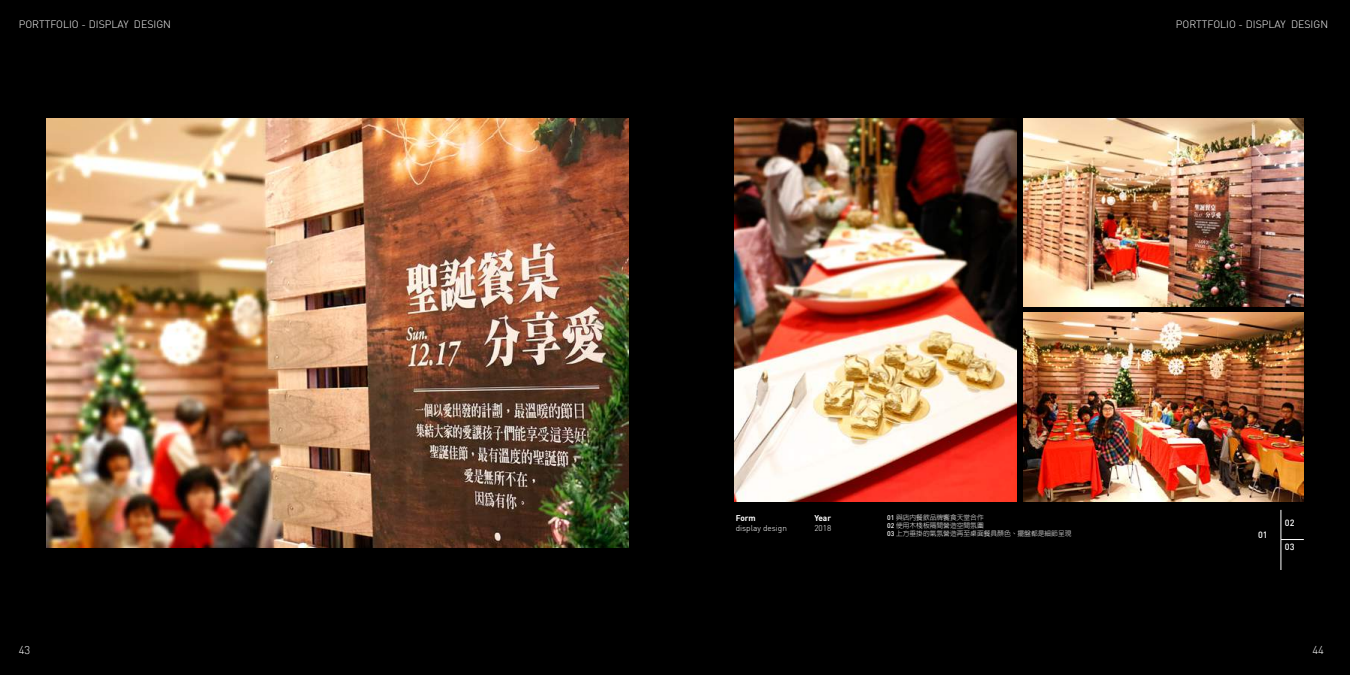
<style>
.page{position:relative;width:1350px;height:675px;background:#000}
.page>*{position:absolute;margin:0;border:0;box-sizing:border-box;transform-origin:0 0}
.t1{font:300 11.25px "DIN";color:#fff}
.t2{font:300 10.5px "DIN";color:#fff}
.t3{font:500 9px "DIN";color:#fff}
.t4{font:300 8.25px "DIN";color:#fff}
.t5{font:700 8.25px "DIN";color:#fff}
.t6{font:300 6.75px/8.1px "AR Hei B5";color:#fff}
.s1{font-family:"DIN";font-weight:500}
</style>
<div class="page">
<img style="left:1024px;top:118px;width:280px;height:188px">
<img style="left:46px;top:119px;width:583px;height:429px">
<img style="left:1024px;top:313px;width:280px;height:188px">
<img style="left:734px;top:118px;width:282px;height:383px">
<svg style="left:1282px;top:539px;width:22px;height:1px"></svg>
<hr style="left:1281px;top:510px;width:1px;height:60px;background:#fff">
<h2 class="t2" style="left:19px;top:18px;width:154px">PORTTFOLIO - DISPLAY DESIGN</h2>
<h2 class="t2" style="left:1176px;top:18px;width:154px">PORTTFOLIO - DISPLAY DESIGN</h2>
<p class="t5" style="left:736px;top:513px;width:22px">Form</p>
<p class="t4" style="left:736px;top:523px;width:53px">display design</p>
<p class="t5" style="left:814px;top:513px;width:18px">Year</p>
<p class="t4" style="left:814px;top:523px;width:18px">2018</p>
<p class="t6" style="left:887px;top:513px;width:186px"><span class="s1">01</span> 與店內餐飲品牌饗食天堂合作<br><span class="s1">02</span> 使用木棧板隔間營造空間氛圍<br><span class="s1">03</span> 上方垂掛的氣氛營造再至桌面餐具顏色、擺盤都是細節呈現</p>
<h3 class="t3" style="left:1258px;top:529px;width:11px">01</h3>
<h3 class="t3" style="left:1285px;top:517px;width:11px">02</h3>
<h3 class="t3" style="left:1285px;top:541px;width:11px">03</h3>
<h1 class="t1" style="left:19px;top:643px;width:13px">43</h1>
<h1 class="t1" style="left:1312px;top:643px;width:13px">44</h1>
</div>
